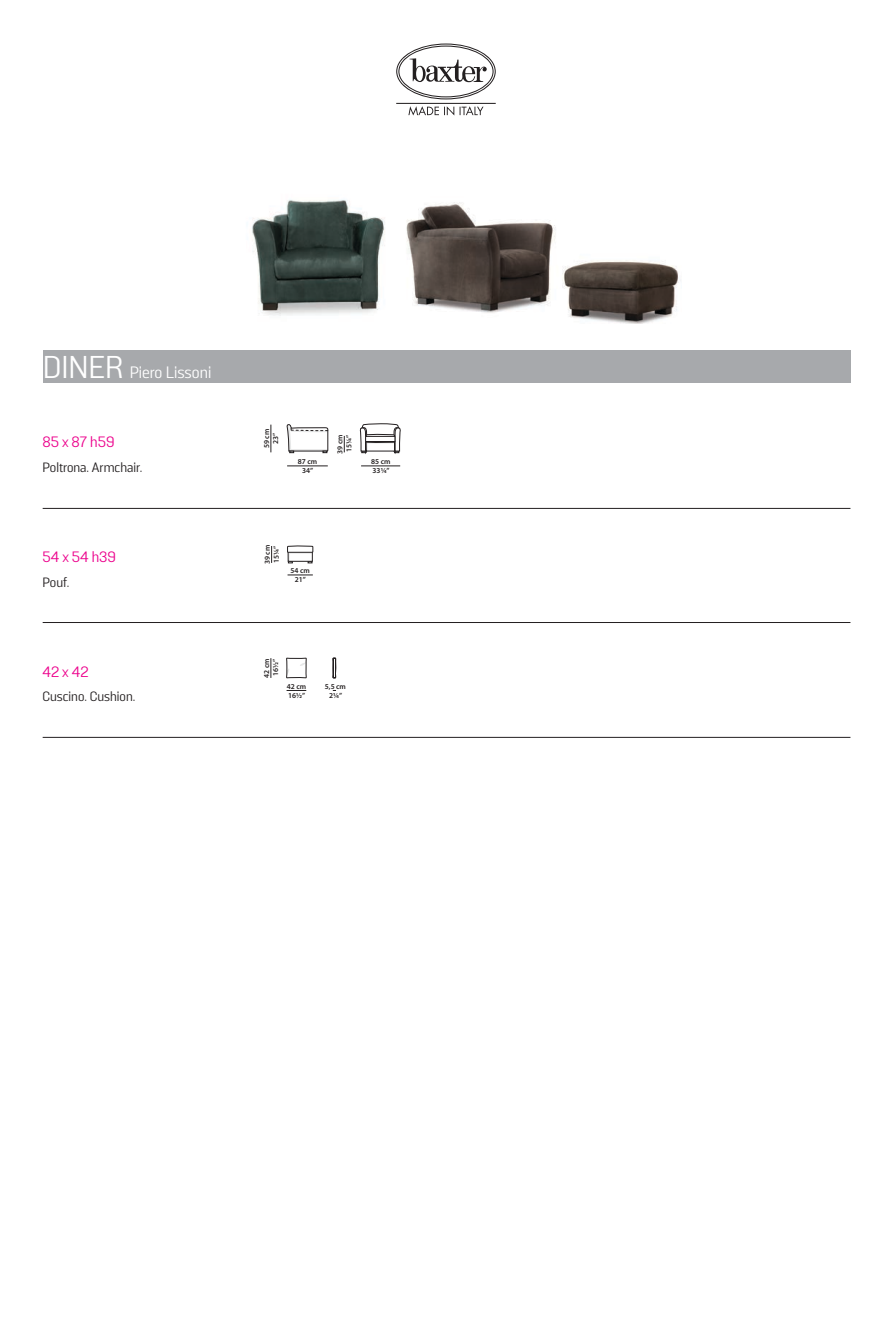
<style>
.page{position:relative;width:893px;height:1340px;background:#fff}
.page>*{position:absolute;margin:0;border:0;box-sizing:border-box;transform-origin:0 0}
.t1{font:16.5px "Solido";color:#fff}
.t2{font:15px "Solido";color:#ec008c}
.t3{font:13.5px "Solido";color:#231f20}
.t4{font:600 7.5px/9px "Myriad Pro";color:#231f20}
.s1{font-size:31.5px}
</style>
<div class="page">
<hr style="left:43px;top:737px;width:807px;height:1px;background:#231f20">
<hr style="left:43px;top:622px;width:807px;height:1px;background:#231f20">
<hr style="left:43px;top:508px;width:807px;height:1px;background:#231f20">
<img style="left:252px;top:200px;width:133px;height:116px">
<img style="left:406px;top:202px;width:275px;height:121px">
<svg style="left:360px;top:423px;width:40px;height:31px"></svg>
<svg style="left:287px;top:424px;width:41px;height:29px"></svg>
<hr style="left:287px;top:465px;width:41px;height:1px;background:#231f20">
<svg style="left:271px;top:424px;width:1px;height:28px"></svg>
<hr style="left:361px;top:465px;width:39px;height:1px;background:#231f20">
<svg style="left:344px;top:436px;width:1px;height:16px"></svg>
<svg style="left:287px;top:545px;width:26px;height:30px"></svg>
<svg style="left:271px;top:546px;width:1px;height:17px"></svg>
<svg style="left:270px;top:658px;width:66px;height:20px"></svg>
<svg style="left:287px;top:690px;width:19px;height:1px"></svg>
<div style="left:43px;top:350px;width:807px;height:33px;background:#a7a9ac"></div>
<svg style="left:396px;top:44px;width:100px;height:71px"></svg>
<h1 class="t1" style="left:43px;top:362px;width:170px"><span class="s1">DINER</span> Piero Lissoni</h1>
<h2 class="t2" style="left:43px;top:433px;width:74px">85 x 87 h59</h2>
<h3 class="t3" style="left:43px;top:459px;width:101px">Poltrona. Armchair.</h3>
<h2 class="t2" style="left:43px;top:548px;width:75px">54 x 54 h39</h2>
<h3 class="t3" style="left:43px;top:574px;width:28px">Pouf.</h3>
<h2 class="t2" style="left:43px;top:663px;width:48px">42 x 42</h2>
<h3 class="t3" style="left:43px;top:689px;width:94px">Cuscino. Cushion.</h3>
<p class="t4" style="left:262px;top:448px;width:21px;text-align:center;rotate:-90deg">59 cm<br>23”</p>
<p class="t4" style="left:298px;top:457px;width:21px;text-align:center">87 cm<br>34”</p>
<p class="t4" style="left:335px;top:454px;width:21px;rotate:-90deg">39 cm<br>15¼”</p>
<p class="t4" style="left:371px;top:457px;width:21px">85 cm<br>33¼”</p>
<p class="t4" style="left:263px;top:564px;width:21px;rotate:-90deg">39 cm<br>15¼”</p>
<p class="t4" style="left:291px;top:566px;width:21px;text-align:center">54 cm<br>21”</p>
<p class="t4" style="left:262px;top:677px;width:21px;rotate:-90deg">42 cm<br>16½”</p>
<p class="t4" style="left:287px;top:681px;width:21px">42 cm<br>16½”</p>
<p class="t4" style="left:325px;top:681px;width:23px;text-align:center">5,5 cm<br>2¼”</p>
</div>
